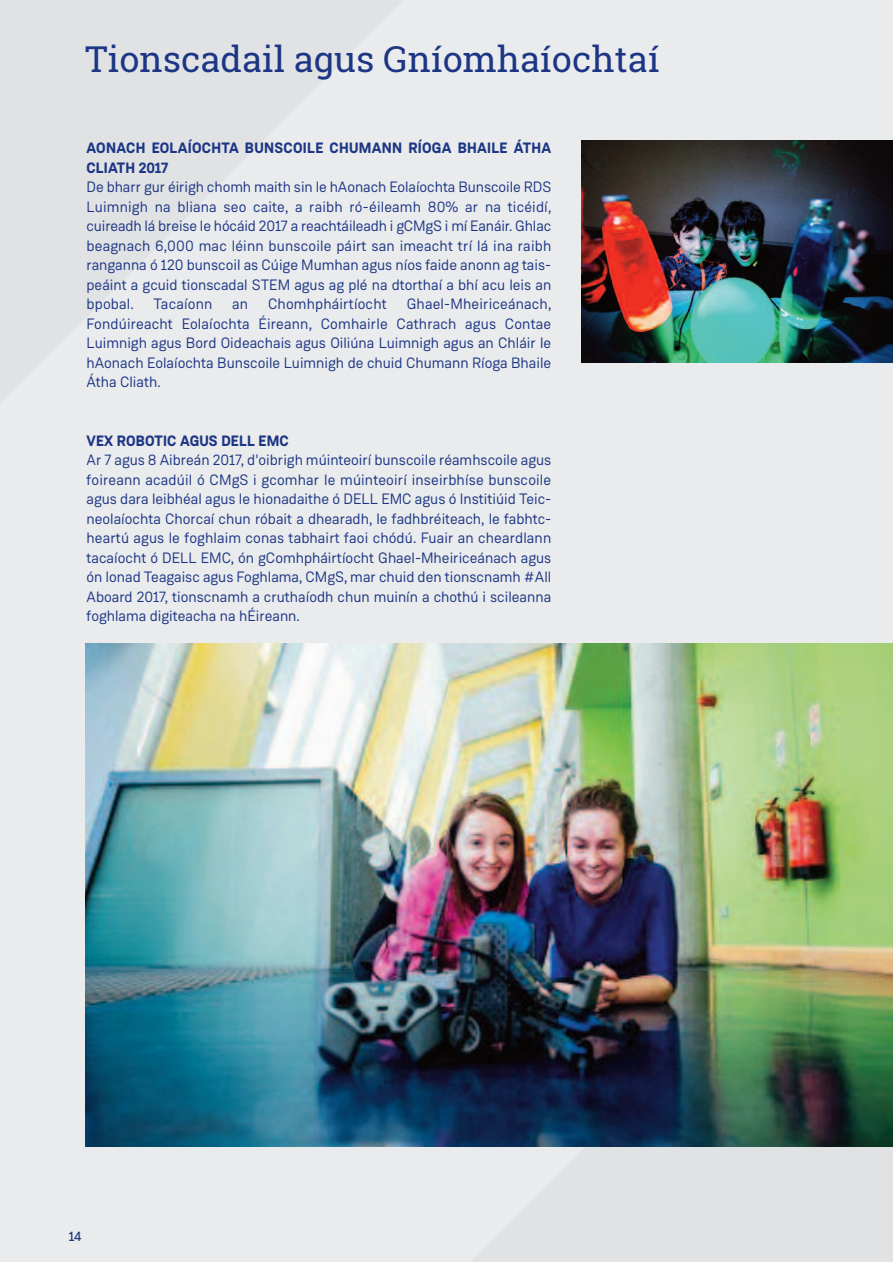
<style>
.page{position:relative;width:893px;height:1263px;background:#fff}
.page>*{position:absolute;margin:0;border:0;box-sizing:border-box;transform-origin:0 0}
.t1{font:36px "Roboto Slab";color:#1c3685}
.t2{font:15px/19.5px "Weissenhof Grotesk";color:#1c3685;text-align:justify}
.t3{font:700 15px/19.5px "Weissenhof Grotesk";letter-spacing:.02em;color:#1c3685}
.t4{font:500 13.5px "Weissenhof Grotesk";color:#1f3f7c}
</style>
<div class="page">
<div style="left:0;top:0;width:893px;height:1261px;background:#eaebec"></div>
<img style="left:582px;top:140px;width:311px;height:223px">
<img style="left:85px;top:643px;width:808px;height:504px">
<h1 class="t1" style="left:85px;top:39px;width:576px">Tionscadail agus Gníomhaíochtaí</h1>
<p class="t3" style="left:87px;top:140px;width:466px">AONACH EOLAÍOCHTA BUNSCOILE CHUMANN RÍOGA BHAILE ÁTHA<br>CLIATH 2017</p>
<p class="t2" style="left:87px;top:179px;width:466px">De bharr gur éirigh chomh maith sin le hAonach Eolaíochta Bunscoile RDS Luimnigh na bliana seo caite, a raibh ró-éileamh 80% ar na ticéidí, cuireadh lá breise le hócáid 2017 a reachtáileadh i gCMgS i mí Eanáir. Ghlac beagnach 6,000 mac léinn bunscoile páirt san imeacht trí lá ina raibh ranganna ó 120 bunscoil as Cúige Mumhan agus níos faide anonn ag tais&shy;peáint a gcuid tionscadal STEM agus ag plé na dtorthaí a bhí acu leis an bpobal.</p>
<p class="t2" style="left:87px;top:296px;width:466px;text-indent:320px">Ghael-Mheiriceánach, Fondúireacht Eolaíochta Éireann, Comhairle Cathrach agus Contae Luimnigh agus Bord Oideachais agus Oiliúna Luimnigh agus an Chláir le hAonach Eolaíochta Bunscoile Luimnigh de chuid Chumann Ríoga Bhaile Átha Cliath.</p>
<p class="t2" style="left:154px;top:296px;width:60px">Tacaíonn</p>
<p class="t2" style="left:232px;top:296px;width:17px">an</p>
<p class="t2" style="left:268px;top:296px;width:120px">Chomhpháirtíocht</p>
<p class="t3" style="left:87px;top:432px;width:204px">VEX ROBOTIC AGUS DELL EMC</p>
<p class="t2" style="left:87px;top:452px;width:466px">Ar 7 agus 8 Aibreán 2017, d'oibrigh múinteoirí bunscoile réamhscoile agus foireann acadúil ó CMgS i gcomhar le múinteoirí inseirbhíse bunscoile agus dara leibhéal agus le hionadaithe ó DELL EMC agus ó Institiúid Teic&shy;neolaíochta Chorcaí chun róbait a dhearadh, le fadhbréiteach, le fabhtc&shy;heartú agus le foghlaim conas tabhairt faoi chódú. Fuair an cheardlann tacaíocht ó DELL EMC, ón gComhpháirtíocht Ghael-Mheiriceánach agus ón Ionad Teagaisc agus Foghlama, CMgS, mar chuid den tionscnamh #All Aboard 2017, tionscnamh a cruthaíodh chun muinín a chothú i scileanna foghlama digiteacha na hÉireann.</p>
<p class="t4" style="left:69px;top:1232px;width:14px">14</p>
</div>
